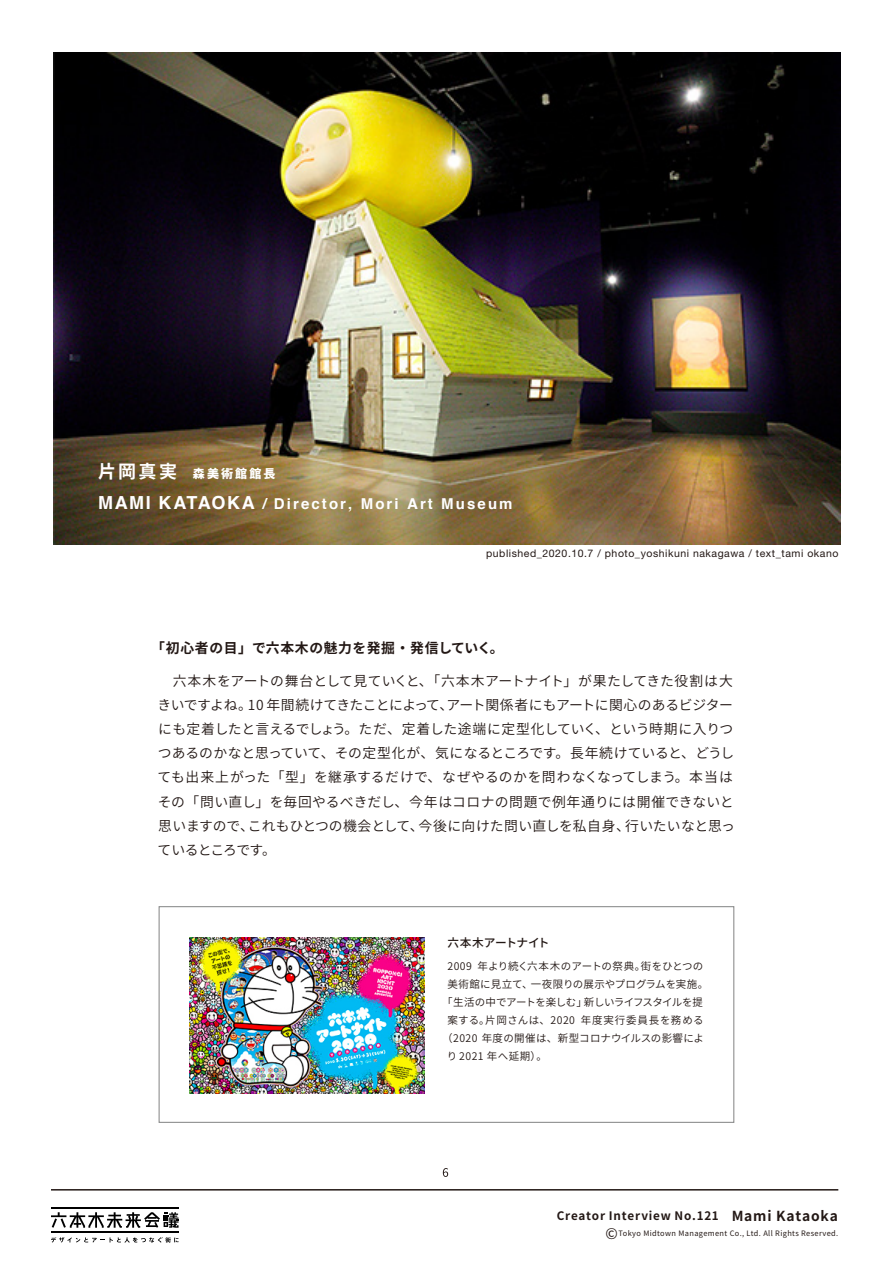
<style>
.page{position:relative;width:893px;height:1263px;background:#fff}
.page>*{position:absolute;margin:0;border:0;box-sizing:border-box;transform-origin:0 0}
.t1{font:700 15px "Helvetica";letter-spacing:.14em;color:#fff}
.t2{font:600 13.8px/24.2px "Noto Sans CJ Kjp";letter-spacing:.005em;color:#231815}
.t3{font:700 13.8px "Noto Sans CJ Kjp";letter-spacing:.045em;color:#231815}
.t4{font:900 12px "Noto Sans CJ Kjp";letter-spacing:.18em;color:#fff}
.t5{font:700 11.7px "Noto Sans CJ Kjp";letter-spacing:.065em;color:#231815}
.t6{font:500 11.7px "Noto Sans CJ Kjp";letter-spacing:-.03em;color:#231815}
.t7{font:600 10.5px "Noto Sans CJ Kjp";letter-spacing:.02em;color:#231815}
.t8{font:10.5px "Helvetica Neue LT Std";letter-spacing:.05em;color:#231815}
.t9{font:600 10.5px "Noto Sans CJ Kjp";letter-spacing:-.045em;color:#231815}
.t10{font:600 10.5px "Noto Sans CJ Kjp";letter-spacing:.05em;color:#231815}
.t11{font:600 10.5px "Noto Sans CJ Kjp";letter-spacing:.04em;color:#231815}
.t12{font:7.5px "Noto Sans CJ Kjp";letter-spacing:.05em;color:#231815}
.s1{font-weight:700;font-size:18px}
.s2{font-size:18px}
.s3{font-size:13.8px}
.s4{font-size:14.85px}
</style>
<div class="page">
<svg style="left:51px;top:1237px;width:128px;height:6px"></svg>
<hr style="left:51px;top:1231px;width:128px;height:1px;background:#000">
<hr style="left:51px;top:1208px;width:128px;height:1px;background:#000">
<svg style="left:51px;top:1212px;width:128px;height:16px"></svg>
<hr style="left:51px;top:1189px;width:787px;height:1px;background:#231815">
<svg style="left:443px;top:1168px;width:5px;height:9px"></svg>
<img style="left:53px;top:52px;width:787px;height:492px">
<img style="left:190px;top:937px;width:234px;height:157px">
<div style="left:159px;top:906px;width:575px;height:217px;border:1px solid #8b8c8c"></div>
<p class="t4" style="left:98px;top:467px;width:179px"><span class="s1">片岡真実</span> 森美術館館長</p>
<p class="t1" style="left:98px;top:494px;width:416px"><span class="s2">MAMI KATAOKA</span> / Director, Mori Art Museum</p>
<p class="t8" style="left:486px;top:547px;width:354px">published_2020.10.7 / photo_yoshikuni nakagawa / text_tami okano</p>
<p class="t3" style="left:151px;top:640px;width:354px">「初心者の目」で六本木の魅力を発掘・発信していく。</p>
<p class="t2" style="left:158px;top:669px;width:579px">　六本木をアートの舞台として見ていくと、「六本木アートナイト」が果たしてきた役割は大きいですよね。10 年間続けてきたことによって、アート関係者にもアートに関心のあるビジターにも定着したと言えるでしょう。ただ、定着した途端に定型化していく、という時期に入りつつあるのかなと思っていて、その定型化が、気になるところです。長年続けていると、どうしても出来上がった「型」を継承するだけで、なぜやるのかを問わなくなってしまう。本当はその「問い直し」を毎回やるべきだし、今年はコロナの問題で例年通りには開催できないと思いますので、これもひとつの機会として、今後に向けた問い直しを私自身、行いたいなと思っているところです。</p>
<p class="t6" style="left:447px;top:936px;width:103px">六本木アートナイト</p>
<p class="t7" style="left:447px;top:960px;width:257px">2009 年より続く六本木のアートの祭典。街をひとつの</p>
<p class="t7" style="left:447px;top:978px;width:262px">美術館に見立て、一夜限りの展示やプログラムを実施。</p>
<p class="t9" style="left:442px;top:996px;width:262px">「生活の中でアートを楽しむ」新しいライフスタイルを提</p>
<p class="t10" style="left:447px;top:1014px;width:258px">案する。片岡さんは、2020 年度実行委員長を務める</p>
<p class="t7" style="left:442px;top:1032px;width:263px">（2020 年度の開催は、新型コロナウイルスの影響によ</p>
<p class="t11" style="left:447px;top:1050px;width:102px">り 2021 年へ延期）。</p>
<p class="t5" style="left:557px;top:1209px;width:283px">Creator Interview No.121　<span class="s3">Mami Kataoka</span></p>
<p class="t12" style="left:605px;top:1229px;width:234px"><span class="s4">©</span>Tokyo Midtown Management Co., Ltd. All Rights Reserved.</p>
</div>
